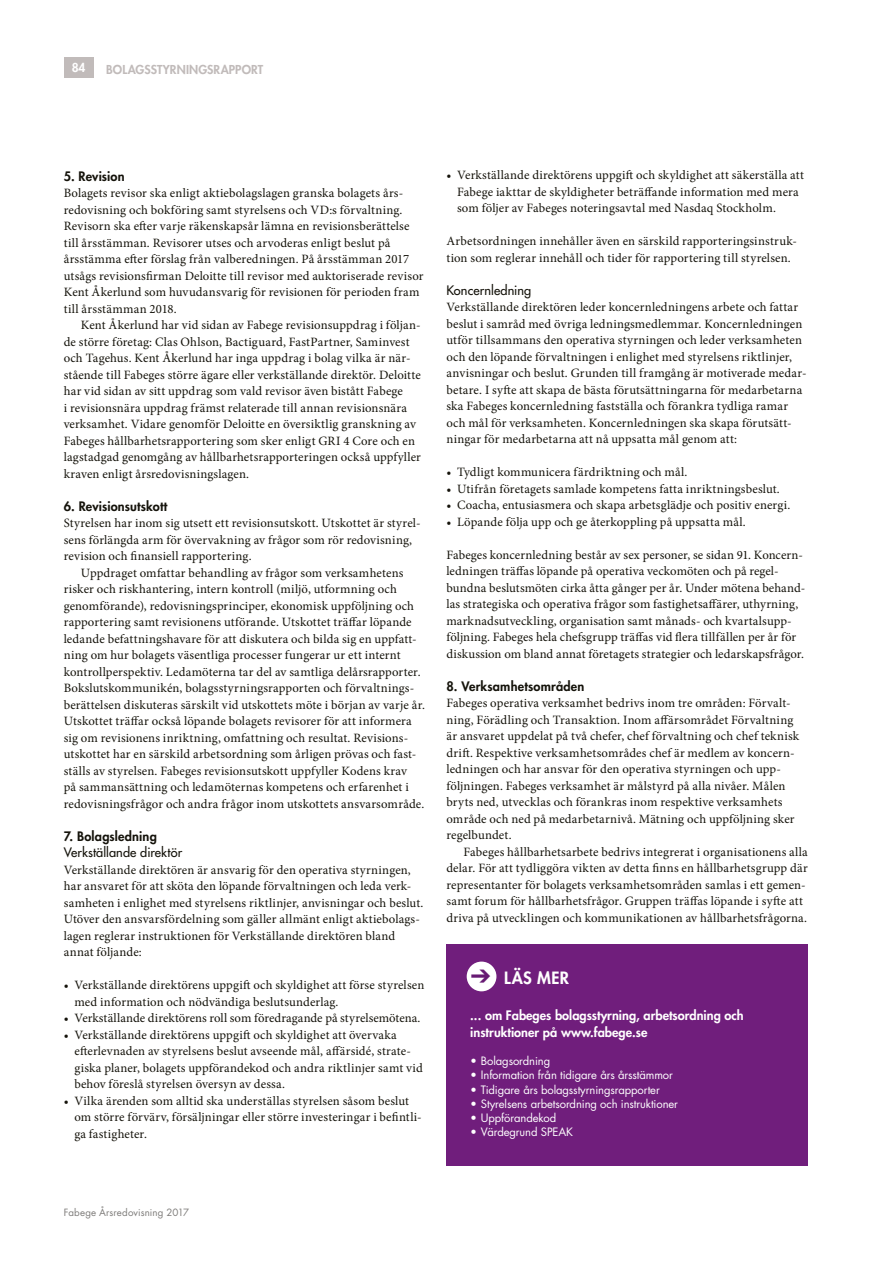
<style>
.page{position:relative;width:893px;height:1263px;background:#fff}
.page>*{position:absolute;margin:0;border:0;box-sizing:border-box;transform-origin:0 0}
.t1{font:800 16.5px "Futura Std";letter-spacing:.02em;color:#fff}
.t2{font:12.75px/16.5px "Minion Pro";letter-spacing:.01em;color:#15130b}
.t3{font:800 12.75px/16.5px "Futura Std";color:#fff}
.t4{font:800 12.75px "Futura Std";letter-spacing:.015em;color:#15130b}
.t5{font:500 12.75px "Futura Std";letter-spacing:.005em;color:#15130b}
.t6{font:800 12px "Futura Std";letter-spacing:.005em;color:#c1bbba}
.t7{font:800 12px "Futura Std";color:#fff}
.t8{font:11.25px "Futura Std";letter-spacing:-.01em;color:#fff}
.t9{font:9.75px "Futura Std";letter-spacing:.01em;color:#7d7b79}
.s1{font-weight:300}
</style>
<div class="page">
<div style="left:64px;top:57px;width:30px;height:20px;background:#c1bbba"></div>
<div style="left:446px;top:944px;width:362px;height:221px;background:#701e7c"></div>
<div style="left:467px;top:961px;width:29px;height:30px;background:#fff;border-radius:50%"></div>
<p class="t7" style="left:72px;top:60px;width:15px">84</p>
<p class="t6" style="left:106px;top:62px;width:159px">BOLAGSSTYRNINGSRAPPORT</p>
<p class="t4" style="left:64px;top:168px;width:62px">5. Revision</p>
<p class="t2" style="left:64px;top:185px;width:361px">Bolagets revisor ska enligt aktiebolagslagen granska bolagets års&shy;redovisning och bokföring samt styrelsens och VD:s förvaltning.<br>Revisorn ska efter varje räkenskapsår lämna en revisionsberättelse till årsstämman. Revisorer utses och arvoderas enligt beslut på årsstämma efter förslag från valberedningen. På årsstämman 2017 utsågs revisionsfirman Deloitte till revisor med auktoriserade revisor Kent Åkerlund som huvudansvarig för revisionen för perioden fram till årsstämman 2018.</p>
<p class="t2" style="left:64px;top:317px;width:359px;text-indent:17px">Kent Åkerlund har vid sidan av Fabege revisionsuppdrag i följan&shy;de större företag: Clas Ohlson, Bactiguard, FastPartner, Saminvest och Tagehus. Kent Åkerlund har inga uppdrag i bolag vilka är när&shy;stående till Fabeges större ägare eller verkställande direktör. Deloitte har vid sidan av sitt uppdrag som vald revisor även bistått Fabege<br>i revisionsnära uppdrag främst relaterade till annan revisionsnära verksamhet. Vidare genomför Deloitte en översiktlig granskning av Fabeges hållbarhetsrapportering som sker enligt GRI 4 Core och en lagstadgad genomgång av hållbarhetsrapporteringen också uppfyller kraven enligt årsredovisningslagen.</p>
<p class="t4" style="left:64px;top:498px;width:105px">6. Revisionsutskott</p>
<p class="t2" style="left:64px;top:515px;width:358px">Styrelsen har inom sig utsett ett revisionsutskott. Utskottet är styrel&shy;sens förlängda arm för övervakning av frågor som rör redovisning, revision och finansiell rapportering.</p>
<p class="t2" style="left:64px;top:564px;width:363px;text-indent:17px">Uppdraget omfattar behandling av frågor som verksamhetens risker och riskhantering, intern kontroll (miljö, utformning och genomförande), redovisningsprinciper, ekonomisk uppföljning och rapportering samt revisionens utförande. Utskottet träffar löpande ledande befattningshavare för att diskutera och bilda sig en uppfatt&shy;ning om hur bolagets väsentliga processer fungerar ur ett internt kontrollperspektiv. Ledamöterna tar del av samtliga delårsrapporter.<br>Bokslutskommunikén, bolagsstyrningsrapporten och förvaltnings&shy;berättelsen diskuteras särskilt vid utskottets möte i början av varje år.<br>Utskottet träffar också löpande bolagets revisorer för att informera sig om revisionens inriktning, omfattning och resultat. Revisions&shy;utskottet har en särskild arbetsordning som årligen prövas och fast&shy;ställs av styrelsen. Fabeges revisionsutskott uppfyller Kodens krav<br>på sammansättning och ledamöternas kompetens och erfarenhet i redovisningsfrågor och andra frågor inom utskottets ansvarsområde.</p>
<p class="t4" style="left:64px;top:828px;width:95px">7. Bolagsledning</p>
<p class="t5" style="left:64px;top:844px;width:120px">Verkställande direktör</p>
<p class="t2" style="left:64px;top:861px;width:361px">Verkställande direktören är ansvarig för den operativa styrningen, har ansvaret för att sköta den löpande förvaltningen och leda verk&shy;samheten i enlighet med styrelsens riktlinjer, anvisningar och beslut.<br>Utöver den ansvarsfördelning som gäller allmänt enligt aktiebolags&shy;lagen reglerar instruktionen för Verkställande direktören bland annat följande:</p>
<p class="t2" style="left:74px;top:977px;width:351px;text-indent:-11px">• Verkställande direktörens uppgift och skyldighet att förse styrelsen med information och nödvändiga beslutsunderlag.</p>
<p class="t2" style="left:64px;top:1010px;width:358px">• Verkställande direktörens roll som föredragande på styrelsemötena.</p>
<p class="t2" style="left:74px;top:1026px;width:350px;text-indent:-11px">• Verkställande direktörens uppgift och skyldighet att övervaka efterlevnaden av styrelsens beslut avseende mål, affärsidé, strate&shy;giska planer, bolagets uppförandekod och andra riktlinjer samt vid behov föreslå styrelsen översyn av dessa.</p>
<p class="t2" style="left:74px;top:1092px;width:349px;text-indent:-11px">• Vilka ärenden som alltid ska underställas styrelsen såsom beslut om större förvärv, försäljningar eller större investeringar i befintli&shy;ga fastigheter.</p>
<p class="t2" style="left:457px;top:167px;width:348px;text-indent:-11px">• Verkställande direktörens uppgift och skyldighet att säkerställa att<br>Fabege iakttar de skyldigheter beträffande information med mera som följer av Fabeges noteringsavtal med Nasdaq Stockholm.</p>
<p class="t2" style="left:446px;top:233px;width:352px">Arbetsordningen innehåller även en särskild rapporteringsinstruk&shy;tion som reglerar innehåll och tider för rapportering till styrelsen.</p>
<p class="t5" style="left:446px;top:282px;width:86px">Koncernledning</p>
<p class="t2" style="left:446px;top:299px;width:362px">Verkställande direktören leder koncernledningens arbete och fattar beslut i samråd med övriga ledningsmedlemmar. Koncernledningen utför tillsammans den operativa styrningen och leder verksamheten och den löpande förvaltningen i enlighet med styrelsens riktlinjer, anvisningar och beslut. Grunden till framgång är motiverade medar&shy;betare. I syfte att skapa de bästa förutsättningarna för medarbetarna ska Fabeges koncernledning fastställa och förankra tydliga ramar och mål för verksamheten. Koncernledningen ska skapa förutsätt&shy;ningar för medarbetarna att nå uppsatta mål genom att:</p>
<p class="t2" style="left:446px;top:464px;width:243px">• Tydligt kommunicera färdriktning och mål.</p>
<p class="t2" style="left:446px;top:480px;width:335px">• Utifrån företagets samlade kompetens fatta inriktningsbeslut.</p>
<p class="t2" style="left:446px;top:497px;width:345px">• Coacha, entusiasmera och skapa arbetsglädje och positiv energi.</p>
<p class="t2" style="left:446px;top:513px;width:301px">• Löpande följa upp och ge återkoppling på uppsatta mål.</p>
<p class="t2" style="left:446px;top:546px;width:360px">Fabeges koncernledning består av sex personer, se sidan 91. Koncern&shy;ledningen träffas löpande på operativa veckomöten och på regel&shy;bundna beslutsmöten cirka åtta gånger per år. Under mötena behand&shy;las strategiska och operativa frågor som fastighetsaffärer, uthyrning, marknadsutveckling, organisation samt månads- och kvartalsupp&shy;följning. Fabeges hela chefsgrupp träffas vid flera tillfällen per år för diskussion om bland annat företagets strategier och ledarskapsfrågor.</p>
<p class="t4" style="left:446px;top:678px;width:139px">8. Verksamhetsområden</p>
<p class="t2" style="left:446px;top:695px;width:354px">Fabeges operativa verksamhet bedrivs inom tre områden: Förvalt&shy;ning, Förädling och Transaktion. Inom affärsområdet Förvaltning är ansvaret uppdelat på två chefer, chef förvaltning och chef teknisk drift. Respektive verksamhetsområdes chef är medlem av koncern&shy;ledningen och har ansvar för den operativa styrningen och upp&shy;följningen. Fabeges verksamhet är målstyrd på alla nivåer. Målen bryts ned, utvecklas och förankras inom respektive verksamhets område och ned på medarbetarnivå. Mätning och uppföljning sker regelbundet.</p>
<p class="t2" style="left:446px;top:843px;width:363px;text-indent:17px">Fabeges hållbarhetsarbete bedrivs integrerat i organisationens alla delar. För att tydliggöra vikten av detta finns en hållbarhetsgrupp där representanter för bolagets verksamhetsområden samlas i ett gemen&shy;samt forum för hållbarhetsfrågor. Gruppen träffas löpande i syfte att driva på utvecklingen och kommunikationen av hållbarhetsfrågorna.</p>
<p class="t1" style="left:504px;top:967px;width:66px">LÄS MER</p>
<p class="t3" style="left:470px;top:1007px;width:275px">... om Fabeges bolagsstyrning, arbetsordning och instruktioner på www.fabege.se</p>
<p class="t8" style="left:470px;top:1054px;width:81px"><span class="s1">•</span> Bolagsordning</p>
<p class="t8" style="left:470px;top:1068px;width:204px"><span class="s1">•</span> Information från tidigare års årsstämmor</p>
<p class="t8" style="left:470px;top:1082px;width:191px"><span class="s1">•</span> Tidigare års bolagsstyrningsrapporter</p>
<p class="t8" style="left:470px;top:1096px;width:209px"><span class="s1">•</span> Styrelsens arbetsordning och instruktioner</p>
<p class="t8" style="left:470px;top:1111px;width:88px"><span class="s1">•</span> Uppförandekod</p>
<p class="t8" style="left:470px;top:1125px;width:104px"><span class="s1">•</span> Värdegrund SPEAK</p>
<p class="t9" style="left:64px;top:1206px;width:127px">Fabege Årsredovisning 2017</p>
</div>
